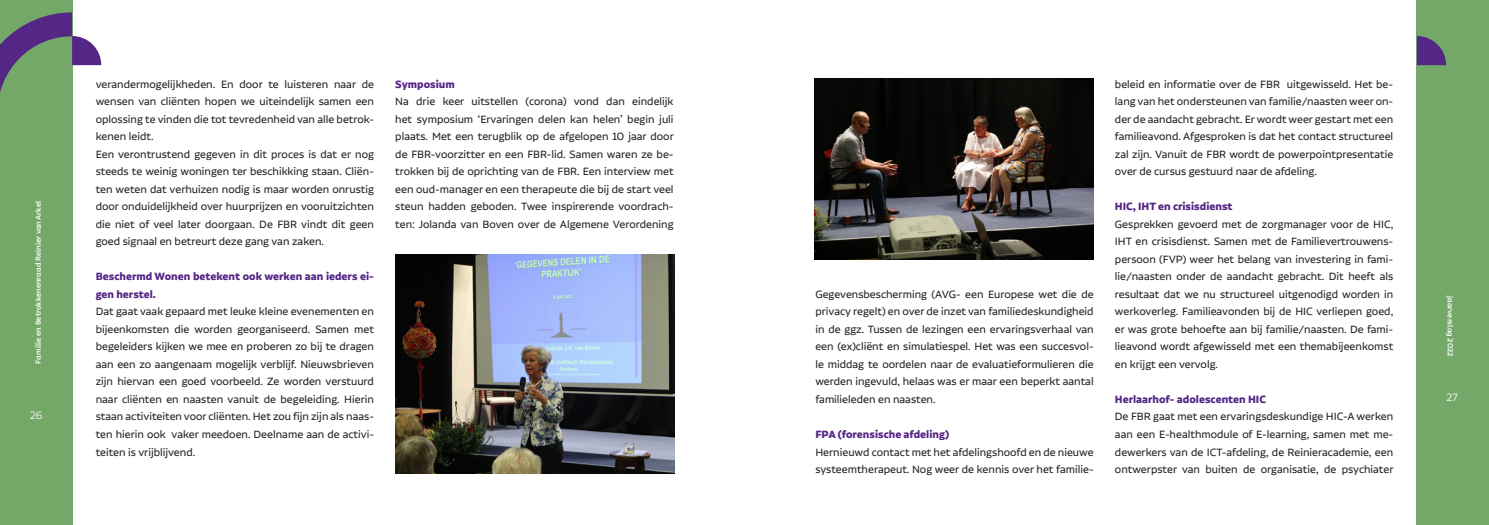
<style>
.page{position:relative;width:1489px;height:525px;background:#fff}
.page>*{position:absolute;margin:0;border:0;box-sizing:border-box;transform-origin:0 0}
.t1{font:12.5px/17.5px "Alvar Essential";color:#231f20;text-align:justify}
.t2{font:700 12.5px/17.5px "Alvar Essential";color:#542685}
.t3{font:300 12.5px "Alvar Essential";color:#fff}
.t4{font:300 12.5px "Alvar Pro";color:#fff}
.t5{font:500 8.75px "Alvar Essential Alt";color:#fff}
</style>
<div class="page">
<div style="left:0;top:0;width:72px;height:524px;background:#74a869"></div>
<svg style="left:0;top:12px;width:101px;height:100px"></svg>
<div style="left:1416px;top:0;width:72px;height:524px;background:#74a869"></div>
<svg style="left:1416px;top:36px;width:29px;height:29px"></svg>
<img style="left:395px;top:255px;width:279px;height:218px">
<img style="left:814px;top:78px;width:279px;height:181px">
<p class="t5" style="left:33px;top:363px;width:164px;rotate:-90deg">Familie en Betrokkenenraad Reinier van Arkel</p>
<p class="t3" style="left:30px;top:408px;width:14px">26</p>
<p class="t1" style="left:96px;top:75px;width:280px">verandermogelijkheden. En door te luisteren naar de wensen van cliënten hopen we uiteindelijk samen een oplossing te vinden die tot tevredenheid van alle betrok&shy;kenen leidt.</p>
<p class="t1" style="left:96px;top:145px;width:280px">Een verontrustend gegeven in dit proces is dat er nog steeds te weinig woningen ter beschikking staan. Cliën&shy;ten weten dat verhuizen nodig is maar worden onrustig door onduidelijkheid over huurprijzen en vooruitzichten die niet of veel later doorgaan. De FBR vindt dit geen goed signaal en betreurt deze gang van zaken.</p>
<p class="t2" style="left:96px;top:267px;width:280px">Beschermd Wonen betekent ook werken aan ieders ei&shy;gen herstel.</p>
<p class="t1" style="left:96px;top:302px;width:280px">Dat gaat vaak gepaard met leuke kleine evenementen en bijeenkomsten die worden georganiseerd. Samen met begeleiders kijken we mee en proberen zo bij te dragen aan een zo aangenaam mogelijk verblijf. Nieuwsbrieven zijn hiervan een goed voorbeeld. Ze worden verstuurd naar cliënten en naasten vanuit de begeleiding. Hierin staan activiteiten voor cliënten. Het zou fijn zijn als naas&shy;ten hierin ook vaker meedoen. Deelname aan de activi&shy;teiten is vrijblijvend.</p>
<p class="t2" style="left:395px;top:75px;width:61px">Symposium</p>
<p class="t1" style="left:395px;top:92px;width:280px">Na drie keer uitstellen (corona) vond dan eindelijk het symposium ‘Ervaringen delen kan helen’ begin juli plaats. Met een terugblik op de afgelopen 10 jaar door de FBR-voorzitter en een FBR-lid. Samen waren ze be&shy;trokken bij de oprichting van de FBR. Een interview met een oud-manager en een therapeute die bij de start veel steun hadden geboden. Twee inspirerende voordrach&shy;ten: Jolanda van Boven over de Algemene Verordening</p>
<p class="t1" style="left:815px;top:285px;width:280px">Gegevensbescherming (AVG- een Europese wet die de</p>
<p class="t1" style="left:815px;top:302px;width:280px">privacy regelt) en over de inzet van familiedeskundigheid in de ggz. Tussen de lezingen een ervaringsverhaal van een (ex)cliënt en simulatiespel. Het was een succesvol&shy;le middag te oordelen naar de evaluatieformulieren die werden ingevuld, helaas was er maar een beperkt aantal familieleden en naasten.</p>
<p class="t2" style="left:815px;top:425px;width:135px">FPA (forensische afdeling)</p>
<p class="t1" style="left:815px;top:442px;width:280px">Hernieuwd contact met het afdelingshoofd en de nieuwe systeemtherapeut. Nog weer de kennis over het familie-</p>
<p class="t1" style="left:1114px;top:75px;width:280px">beleid en informatie over de FBR uitgewisseld. Het be&shy;lang van het ondersteunen van familie/naasten weer on&shy;der de aandacht gebracht. Er wordt weer gestart met een familieavond. Afgesproken is dat het contact structureel zal zijn. Vanuit de FBR wordt de powerpointpresentatie over de cursus gestuurd naar de afdeling.</p>
<p class="t2" style="left:1114px;top:197px;width:119px">HIC, IHT en crisisdienst</p>
<p class="t1" style="left:1114px;top:215px;width:280px">Gesprekken gevoerd met de zorgmanager voor de HIC, IHT en crisisdienst. Samen met de Familievertrouwens&shy;persoon (FVP) weer het belang van investering in fami&shy;lie/naasten onder de aandacht gebracht. Dit heeft als resultaat dat we nu structureel uitgenodigd worden in werkoverleg. Familieavonden bij de HIC verliepen goed, er was grote behoefte aan bij familie/naasten. De fami&shy;lieavond wordt afgewisseld met een themabijeenkomst en krijgt een vervolg.</p>
<p class="t2" style="left:1114px;top:390px;width:152px">Herlaarhof- adolescenten HIC</p>
<p class="t1" style="left:1114px;top:407px;width:280px">De FBR gaat met een ervaringsdeskundige HIC-A werken aan een E-healthmodule of E-learning, samen met me&shy;dewerkers van de ICT-afdeling, de Reinieracademie, een ontwerpster van buiten de organisatie, de psychiater</p>
<p class="t5" style="left:1454px;top:296px;width:62px;rotate:90deg">jaarverslag 2022</p>
<p class="t4" style="left:1446px;top:391px;width:13px">27</p>
</div>
